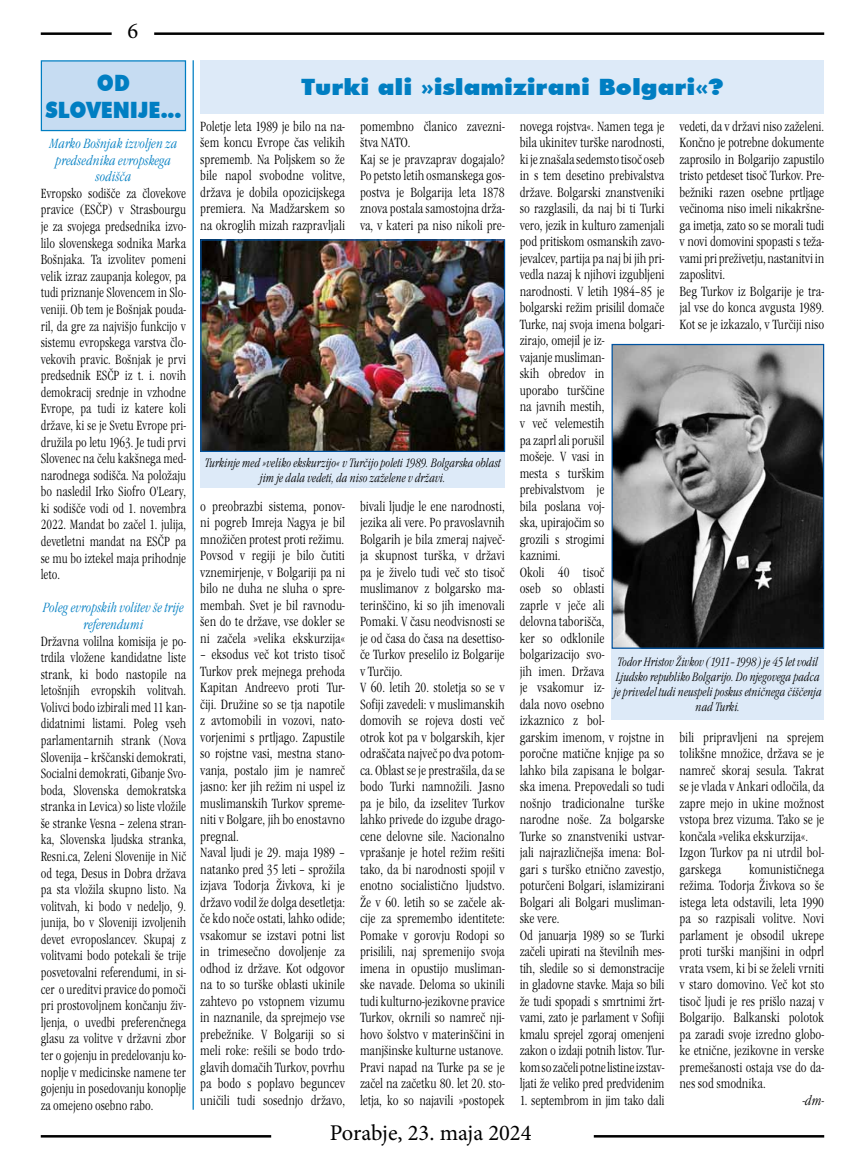
<style>
.page{position:relative;width:865px;height:1170px;background:#fff}
.page>*{position:absolute;margin:0;border:0;box-sizing:border-box;transform-origin:0 0}
.t1{font:900 22.5px "Futura BT";color:#007ec2;scale:1.1 1}
.t2{font:22.5px "Minion Pro";color:#000}
.t3{font:900 22.5px "Futura BT";color:#007ec2;scale:.9 1}
.t4{font:13.75px/16.5px "Garamond Itc TEE Ligh Cond";color:#000}
.t5{font:13.75px/16.6px "Garamond Itc TEE Ligh Cond";color:#000;text-align:justify;scale:.94 1}
.t6{font:13.75px/16.6px "Garamond Itc TEE Ligh Cond Ital";color:#007ec2;text-align:center;scale:.94 1}
.t7{font:13.75px "Garamond Itc TEE Ligh Cond Ital";color:#000}
.t8{font:12.5px/15px "Garamond Itc TEE Ligh Cond Ital";color:#000;text-align:center;scale:.9 1}
</style>
<div class="page">
<hr style="left:41px;top:32px;width:71px;height:3px;background:#000">
<hr style="left:154px;top:32px;width:670px;height:3px;background:#000">
<hr style="left:41px;top:1134px;width:230px;height:3px;background:#000">
<hr style="left:594px;top:1134px;width:230px;height:3px;background:#000">
<div style="left:41px;top:61px;width:144px;height:69px;background:#c6dcf2"></div>
<div style="left:41px;top:60px;width:145px;height:71px;border:1px solid #007ec2"></div>
<hr style="left:192px;top:60px;width:2px;height:1049px;background:#007ec2">
<div style="left:200px;top:60px;width:624px;height:53px;background:#ddeaf8"></div>
<img style="left:202px;top:241px;width:301px;height:209px">
<div style="left:200px;top:239px;width:305px;height:213px;border:1px solid #0053a1"></div>
<div style="left:200px;top:452px;width:305px;height:35px;background:#ddeaf8"></div>
<img style="left:613px;top:346px;width:209px;height:300px">
<div style="left:611px;top:344px;width:213px;height:304px;border:1px solid #0053a1"></div>
<div style="left:611px;top:648px;width:213px;height:71px;background:#ddeaf8"></div>
<h1 class="t2" style="left:127px;top:15px;width:12px">6</h1>
<h1 class="t3" style="left:97px;top:69px;width:19px">OD</h1>
<h1 class="t3" style="left:45px;top:96px;width:16px">SLOVE</h1>
<h1 class="t3" style="left:113px;top:96px;width:78px">NIJE...</h1>
<p class="t6" style="left:50px;top:136px;width:137px">Marko Bošnjak izvoljen za predsednika evropskega sodišča</p>
<p class="t5" style="left:41px;top:185px;width:156px">Evropsko sodišče za človekove pravice (ESČP) v Strasbourgu je za svojega predsednika izvo&shy;lilo slovenskega sodnika Marka Bošnjaka. Ta izvolitev pomeni velik izraz zaupanja kolegov, pa tudi priznanje Slovencem in Slo&shy;veniji. Ob tem je Bošnjak pouda&shy;ril, da gre za najvišjo funkcijo v sistemu evropskega varstva člo&shy;vekovih pravic. Bošnjak je prvi predsednik ESČP iz t. i. novih demokracij srednje in vzhodne Evrope, pa tudi iz katere koli države, ki se je Svetu Evrope pri&shy;družila po letu 1963. Je tudi prvi Slovenec na čelu kakšnega med&shy;narodnega sodišča. Na položaju bo nasledil Irko Siofro O'Leary, ki sodišče vodi od 1. novembra 2022. Mandat bo začel 1. julija, devetletni mandat na ESČP pa se mu bo iztekel maja prihodnje leto.</p>
<p class="t6" style="left:43px;top:600px;width:151px">Poleg evropskih volitev še trije referendumi</p>
<p class="t5" style="left:41px;top:632px;width:156px">Državna volilna komisija je po&shy;trdila vložene kandidatne liste strank, ki bodo nastopile na letošnjih evropskih volitvah.<br>Volivci bodo izbirali med 11 kan&shy;didatnimi listami. Poleg vseh parlamentarnih strank (Nova Slovenija – krščanski demokrati, Socialni demokrati, Gibanje Svo&shy;boda, Slovenska demokratska stranka in Levica) so liste vložile še stranke Vesna – zelena stran&shy;ka, Slovenska ljudska stranka, Resni.ca, Zeleni Slovenije in Nič od tega, Desus in Dobra država pa sta vložila skupno listo. Na volitvah, ki bodo v nedeljo, 9. junija, bo v Sloveniji izvoljenih devet evroposlancev. Skupaj z volitvami bodo potekali še trije posvetovalni referendumi, in si&shy;cer o ureditvi pravice do pomoči pri prostovoljnem končanju živ&shy;ljenja, o uvedbi preferenčnega glasu za volitve v državni zbor ter o gojenju in predelovanju ko&shy;noplje v medicinske namene ter gojenju in posedovanju konoplje za omejeno osebno rabo.</p>
<h1 class="t1" style="left:301px;top:74px;width:385px">Turki ali »islamizirani Bolgari«?</h1>
<p class="t4" style="left:200px;top:118px;width:146px;text-align:justify">Poletje leta 1989 je bilo na na&shy;šem koncu Evrope čas velikih sprememb. Na Poljskem so že bile napol svobodne volitve, država je dobila opozicijskega premiera. Na Madžarskem so na okroglih mizah razpravljali</p>
<p class="t4" style="left:360px;top:118px;width:146px">pomembno članico zavezni&shy;štva NATO.<br>Kaj se je pravzaprav dogajalo?<br>Po petsto letih osmanskega gos&shy;postva je Bolgarija leta 1878 znova postala samostojna drža&shy;va, v kateri pa niso nikoli pre-</p>
<p class="t8" style="left:205px;top:455px;width:330px">Turkinje med »veliko ekskurzijo« v Turčijo poleti 1989. Bolgarska oblast jim je dala vedeti, da niso zaželene v državi.</p>
<p class="t4" style="left:200px;top:498px;width:146px;text-align:justify">o preobrazbi sistema, ponov&shy;ni pogreb Imreja Nagya je bil množičen protest proti režimu.<br>Povsod v regiji je bilo čutiti vznemirjenje, v Bolgariji pa ni bilo ne duha ne sluha o spre&shy;membah. Svet je bil ravnodu&shy;šen do te države, vse dokler se ni začela »velika ekskurzija«</p>
<p class="t4" style="left:200px;top:646px;width:146px">– eksodus več kot tristo tisoč<br>Turkov prek mejnega prehoda<br>Kapitan Andreevo proti Tur&shy;čiji. Družine so se tja napotile z avtomobili in vozovi, nato&shy;vorjenimi s prtljago. Zapustile so rojstne vasi, mestna stano&shy;vanja, postalo jim je namreč jasno: ker jih režim ni uspel iz muslimanskih Turkov spreme&shy;niti v Bolgare, jih bo enostavno pregnal.<br>Naval ljudi je 29. maja 1989 – natanko pred 35 leti – sprožila izjava Todorja Živkova, ki je državo vodil že dolga desetletja: če kdo noče ostati, lahko odide; vsakomur se izstavi potni list in trimesečno dovoljenje za odhod iz države. Kot odgovor na to so turške oblasti ukinile zahtevo po vstopnem vizumu in naznanile, da sprejmejo vse prebežnike. V Bolgariji so si meli roke: rešili se bodo trdo&shy;glavih domačih Turkov, povrhu pa bodo s poplavo beguncev uničili tudi sosednjo državo,</p>
<p class="t4" style="left:360px;top:498px;width:146px">bivali ljudje le ene narodnosti, jezika ali vere. Po pravoslavnih<br>Bolgarih je bila zmeraj največ&shy;ja skupnost turška, v državi pa je živelo tudi več sto tisoč muslimanov z bolgarsko ma&shy;terinščino, ki so jih imenovali<br>Pomaki. V času neodvisnosti se je od časa do časa na desettiso&shy;če Turkov preselilo iz Bolgarije v Turčijo.<br>V 60. letih 20. stoletja so se v<br>Sofiji zavedeli: v muslimanskih domovih se rojeva dosti več otrok kot pa v bolgarskih, kjer odraščata največ po dva potom&shy;ca. Oblast se je prestrašila, da se bodo Turki namnožili. Jasno pa je bilo, da izselitev Turkov lahko privede do izgube drago&shy;cene delovne sile. Nacionalno vprašanje je hotel režim rešiti tako, da bi narodnosti spojil v enotno socialistično ljudstvo.<br>Že v 60. letih so se začele ak&shy;cije za spremembo identitete:<br>Pomake v gorovju Rodopi so prisilili, naj spremenijo svoja imena in opustijo musliman&shy;ske navade. Deloma so ukinili tudi kulturno-jezikovne pravice<br>Turkov, okrnili so namreč nji&shy;hovo šolstvo v materinščini in manjšinske kulturne ustanove.<br>Pravi napad na Turke pa se je začel na začetku 80. let 20. sto&shy;letja, ko so najavili »postopek</p>
<p class="t4" style="left:679px;top:118px;width:146px">vedeti, da v državi niso zaželeni.<br>Končno je potrebne dokumente zaprosilo in Bolgarijo zapustilo tristo petdeset tisoč Turkov. Pre&shy;bežniki razen osebne prtljage večinoma niso imeli nikakršne&shy;ga imetja, zato so se morali tudi v novi domovini spopasti s teža&shy;vami pri preživetju, nastanitvi in zaposlitvi.<br>Beg Turkov iz Bolgarije je tra&shy;jal vse do konca avgusta 1989.<br>Kot se je izkazalo, v Turčiji niso</p>
<p class="t4" style="left:519px;top:118px;width:146px">novega rojstva«. Namen tega je bila ukinitev turške narodnosti, ki je znašala sedemsto tisoč oseb in s tem desetino prebivalstva države. Bolgarski znanstveniki so razglasili, da naj bi ti Turki vero, jezik in kulturo zamenjali pod pritiskom osmanskih zavo&shy;jevalcev, partija pa naj bi jih pri&shy;vedla nazaj k njihovi izgubljeni narodnosti. V letih 1984–85 je bolgarski režim prisilil domače<br>Turke, naj svoja imena bolgari&shy;zirajo, omejil je iz-<br>vajanje musliman-<br>skih obredov in<br>uporabo turščine<br>na javnih mestih,<br>v več velemestih<br>pa zaprl ali porušil<br>mošeje. V vasi in<br>mesta s turškim prebivalstvom je<br>bila poslana voj-<br>ska, upirajočim so<br>grozili s strogimi<br>kaznimi.<br>Okoli 40 tisoč<br>oseb so oblasti<br>zaprle v ječe ali<br>delovna taborišča,<br>ker so odklonile bolgarizacijo svo-<br>jih imen. Država<br>je vsakomur iz-<br>dala novo osebno<br>izkaznico z bol-<br>garskim imenom, v rojstne in poročne matične knjige pa so lahko bila zapisana le bolgar&shy;ska imena. Prepovedali so tudi nošnjo tradicionalne turške narodne noše. Za bolgarske<br>Turke so znanstveniki ustvar&shy;jali najrazličnejša imena: Bol&shy;gari s turško etnično zavestjo, poturčeni Bolgari, islamizirani<br>Bolgari ali Bolgari musliman&shy;ske vere.<br>Od januarja 1989 so se Turki začeli upirati na številnih mes&shy;tih, sledile so si demonstracije in gladovne stavke. Maja so bili že tudi spopadi s smrtnimi žrt&shy;vami, zato je parlament v Sofiji kmalu sprejel zgoraj omenjeni zakon o izdaji potnih listov. Tur&shy;kom so začeli potne listine izstav&shy;ljati že veliko pred predvidenim</p>
<p class="t4" style="left:519px;top:1092px;width:146px">1. septembrom in jim tako dali</p>
<p class="t8" style="left:614px;top:655px;width:233px">Todor Hristov Živkov (1911–1998) je 45 let vodil Ljudsko republiko Bolgarijo. Do njegovega padca je privedel tudi neuspeli poskus etničnega čiščenja nad Turki.</p>
<p class="t4" style="left:679px;top:729px;width:146px">bili pripravljeni na sprejem tolikšne množice, država se je namreč skoraj sesula. Takrat se je vlada v Ankari odločila, da zapre mejo in ukine možnost vstopa brez vizuma. Tako se je končala »velika ekskurzija«.<br>Izgon Turkov pa ni utrdil bol&shy;garskega</p>
<p class="t4" style="left:679px;top:861px;width:146px;text-align:justify;text-indent:70px">komunističnega režima. Todorja Živkova so še istega leta odstavili, leta 1990 pa so razpisali volitve. Novi parlament je obsodil ukrepe proti turški manjšini in odprl vrata vsem, ki bi se želeli vrniti v staro domovino. Več kot sto tisoč ljudi je res prišlo nazaj v Bolgarijo. Balkanski polotok pa zaradi svoje izredno globo&shy;ke etnične, jezikovne in verske premešanosti ostaja vse do da&shy;nes sod smodnika.</p>
<p class="t7" style="left:802px;top:1092px;width:23px">-dm-</p>
<h1 class="t2" style="left:330px;top:1117px;width:203px">Porabje, 23. maja 2024</h1>
</div>
